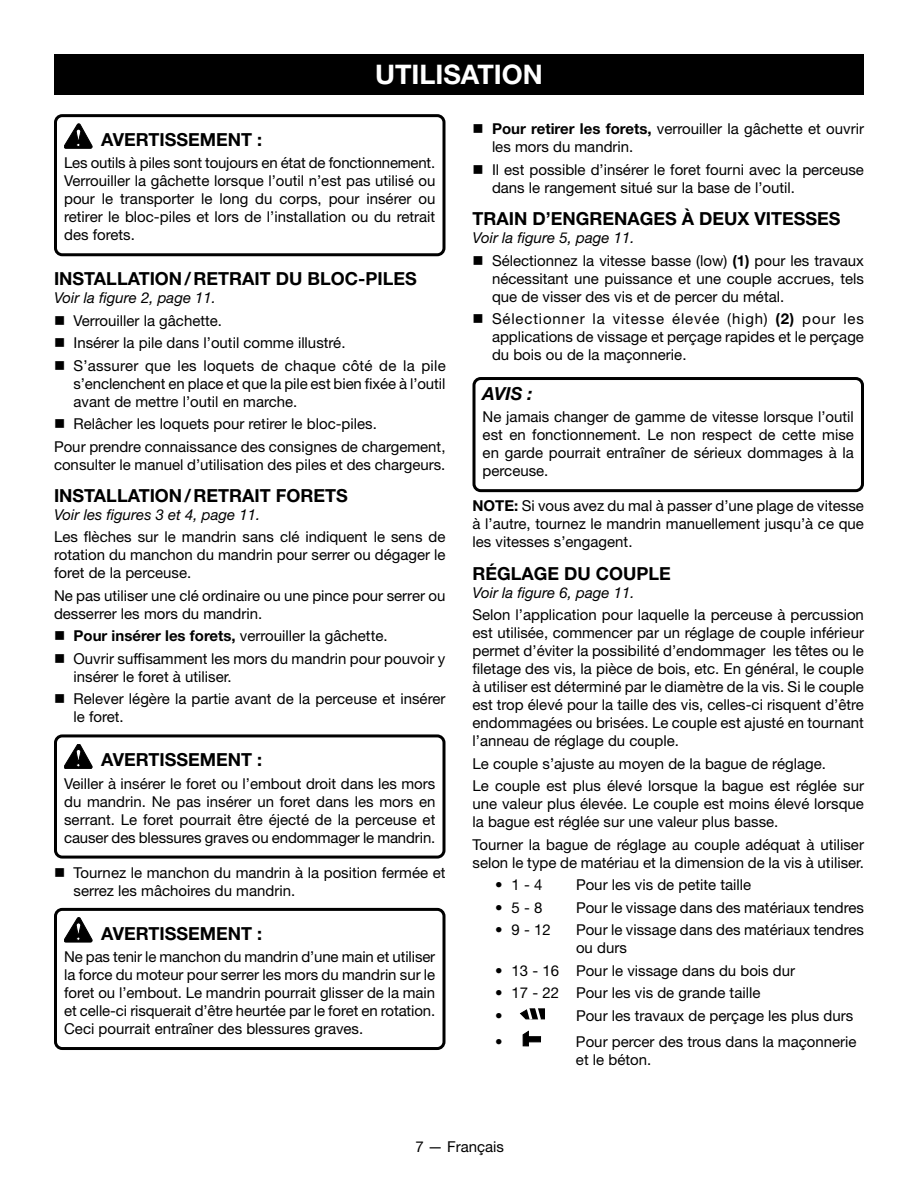
<style>
.page{position:relative;width:918px;height:1188px;background:#fff}
.page>*{position:absolute;margin:0;border:0;box-sizing:border-box;transform-origin:0 0}
.HEADING{font:700 27px "Helvetica Neue LT Std";color:#fff}
.Heading_2_no_space{font:700 18px "Helvetica Neue LT Std";color:#000}
.Warning{font:700 18px "Helvetica Neue LT Std";color:#000}
.Notice{font:italic 700 18px "Helvetica Neue LT Std";color:#000}
.Body_text{font:15px/18px "Helvetica Neue LT Std";color:#000}
.Warning_text{font:15px/18px "Helvetica Neue LT Std";color:#000;text-align:justify}
.Notice_text{font:15px/18px "Helvetica Neue LT Std";color:#000;text-align:justify}
.See_figure{font:italic 15px "Helvetica Neue LT Std";color:#000}
.s1{font-weight:700}
</style>
<div class="page">
<div style="left:54px;top:114px;width:392px;height:142px;border:3px solid #000;border-radius:7px"></div>
<div style="left:54px;top:734px;width:392px;height:125px;border:3px solid #000;border-radius:7px"></div>
<div style="left:54px;top:908px;width:392px;height:142px;border:3px solid #000;border-radius:7px"></div>
<svg style="left:64px;top:124px;width:28px;height:24px"></svg>
<svg style="left:64px;top:744px;width:28px;height:25px"></svg>
<svg style="left:64px;top:918px;width:28px;height:24px"></svg>
<div style="left:472px;top:377px;width:392px;height:115px;border:3px solid #000;border-radius:7px"></div>
<svg style="left:520px;top:1008px;width:25px;height:12px"></svg>
<svg style="left:522px;top:1030px;width:7px;height:17px"></svg>
<div style="left:528px;top:1037px;width:13px;height:5px;background:#000"></div>
<div style="left:527px;top:1036px;width:14px;height:6px;border:1px solid #000"></div>
<div style="left:54px;top:54px;width:810px;height:40px;background:#000"></div>
<p class="HEADING" style="left:375px;top:58px;width:169px">UTILISATION</p>
<p class="Warning" style="left:101px;top:128px;width:162px">AVERTISSEMENT :</p>
<p class="Warning_text" style="left:64px;top:154px;width:373px">Les outils à piles sont toujours en état de fonctionnement.<br>Verrouiller la gâchette lorsque l’outil n’est pas utilisé ou pour le transporter le long du corps, pour insérer ou retirer le bloc-piles et lors de l’installation ou du retrait des forets.</p>
<p class="Heading_2_no_space" style="left:54px;top:268px;width:364px">INSTALLATION/RETRAIT DU BLOC-PILES</p>
<p class="See_figure" style="left:54px;top:289px;width:164px">Voir la figure 2, page 11.</p>
<p class="Body_text" style="left:74px;top:311px;width:150px">Verrouiller la gâchette.</p>
<p class="Body_text" style="left:74px;top:334px;width:274px">Insérer la pile dans l’outil comme illustré.</p>
<p class="Body_text" style="left:74px;top:356px;width:374px;text-align:justify">S’assurer que les loquets de chaque côté de la pile s’enclenchent en place et que la pile est bien fixée à l’outil avant de mettre l’outil en marche.</p>
<p class="Body_text" style="left:74px;top:415px;width:305px">Relâcher les loquets pour retirer le bloc-piles.</p>
<p class="Body_text" style="left:54px;top:437px;width:393px">Pour prendre connaissance des consignes de chargement, consulter le manuel d’utilisation des piles et des chargeurs.</p>
<p class="Heading_2_no_space" style="left:54px;top:484px;width:295px">INSTALLATION/RETRAIT FORETS</p>
<p class="See_figure" style="left:54px;top:505px;width:208px">Voir les figures 3 et 4, page 11.</p>
<p class="Body_text" style="left:54px;top:528px;width:393px;text-align:justify">Les flèches sur le mandrin sans clé indiquent le sens de rotation du manchon du mandrin pour serrer ou dégager le foret de la perceuse.</p>
<p class="Body_text" style="left:54px;top:586px;width:393px">Ne pas utiliser une clé ordinaire ou une pince pour serrer ou desserrer les mors du mandrin.</p>
<p class="Body_text" style="left:74px;top:627px;width:316px"><span class="s1">Pour insérer les forets,</span> verrouiller la gâchette.</p>
<p class="Body_text" style="left:74px;top:649px;width:373px">Ouvrir suffisamment les mors du mandrin pour pouvoir y insérer le foret à utiliser.</p>
<p class="Body_text" style="left:74px;top:690px;width:373px">Relever légère la partie avant de la perceuse et insérer le foret.</p>
<p class="Warning" style="left:101px;top:749px;width:162px">AVERTISSEMENT :</p>
<p class="Warning_text" style="left:64px;top:774px;width:373px">Veiller à insérer le foret ou l’embout droit dans les mors du mandrin. Ne pas insérer un foret dans les mors en serrant. Le foret pourrait être éjecté de la perceuse et causer des blessures graves ou endommager le mandrin.</p>
<p class="Body_text" style="left:74px;top:863px;width:374px">Tournez le manchon du mandrin à la position fermée et serrez les mâchoires du mandrin.</p>
<p class="Warning" style="left:101px;top:922px;width:162px">AVERTISSEMENT :</p>
<p class="Warning_text" style="left:64px;top:947px;width:373px">Ne pas tenir le manchon du mandrin d’une main et utiliser la force du moteur pour serrer les mors du mandrin sur le foret ou l’embout. Le mandrin pourrait glisser de la main et celle-ci risquerait d’être heurtée par le foret en rotation.<br>Ceci pourrait entraîner des blessures graves.</p>
<p class="Body_text" style="left:492px;top:120px;width:374px"><span class="s1">Pour retirer les forets,</span> verrouiller la gâchette et ouvrir les mors du mandrin.</p>
<p class="Body_text" style="left:492px;top:160px;width:374px">Il est possible d’insérer le foret fourni avec la perceuse dans le rangement situé sur la base de l’outil.</p>
<p class="Heading_2_no_space" style="left:472px;top:208px;width:370px">TRAIN D’ENGRENAGES À DEUX VITESSES</p>
<p class="See_figure" style="left:472px;top:229px;width:164px">Voir la figure 5, page 11.</p>
<p class="Body_text" style="left:492px;top:251px;width:373px;text-align:justify">Sélectionnez la vitesse basse (low) <span class="s1">(1)</span> pour les travaux nécessitant une puissance et une couple accrues, tels que de visser des vis et de percer du métal.</p>
<p class="Body_text" style="left:492px;top:309px;width:374px;text-align:justify">Sélectionner la vitesse élevée (high) <span class="s1">(2)</span> pour les applications de vissage et perçage rapides et le perçage du bois ou de la maçonnerie.</p>
<p class="Notice" style="left:483px;top:382px;width:52px">AVIS :</p>
<p class="Notice_text" style="left:483px;top:408px;width:373px">Ne jamais changer de gamme de vitesse lorsque l’outil est en fonctionnement. Le non respect de cette mise en garde pourrait entraîner de sérieux dommages à la perceuse.</p>
<p class="Body_text" style="left:472px;top:497px;width:393px;text-align:justify"><span class="s1">NOTE:</span> Si vous avez du mal à passer d’une plage de vitesse à l’autre, tournez le mandrin manuellement jusqu’à ce que les vitesses s’engagent.</p>
<p class="Heading_2_no_space" style="left:472px;top:562px;width:200px">RÉGLAGE DU COUPLE</p>
<p class="See_figure" style="left:472px;top:583px;width:164px">Voir la figure 6, page 11.</p>
<p class="Body_text" style="left:472px;top:605px;width:393px;text-align:justify">Selon l’application pour laquelle la perceuse à percussion est utilisée, commencer par un réglage de couple inférieur permet d’éviter la possibilité d’endommager les têtes ou le filetage des vis, la pièce de bois, etc. En général, le couple à utiliser est déterminé par le diamètre de la vis. Si le couple est trop élevé pour la taille des vis, celles-ci risquent d’être endommagées ou brisées. Le couple est ajusté en tournant l’anneau de réglage du couple.</p>
<p class="Body_text" style="left:472px;top:754px;width:355px">Le couple s’ajuste au moyen de la bague de réglage.</p>
<p class="Body_text" style="left:472px;top:776px;width:393px;text-align:justify">Le couple est plus élevé lorsque la bague est réglée sur une valeur plus élevée. Le couple est moins élevé lorsque la bague est réglée sur une valeur plus basse.</p>
<p class="Body_text" style="left:472px;top:835px;width:393px">Tourner la bague de réglage au couple adéquat à utiliser selon le type de matériau et la dimension de la vis à utiliser.</p>
<p class="Body_text" style="left:495px;top:875px;width:49px">• 1 - 4</p>
<p class="Body_text" style="left:576px;top:875px;width:177px">Pour les vis de petite taille</p>
<p class="Body_text" style="left:495px;top:898px;width:49px">• 5 - 8</p>
<p class="Body_text" style="left:576px;top:898px;width:290px">Pour le vissage dans des matériaux tendres</p>
<p class="Body_text" style="left:495px;top:920px;width:57px">• 9 - 12</p>
<p class="Body_text" style="left:576px;top:920px;width:290px">Pour le vissage dans des matériaux tendres ou durs</p>
<p class="Body_text" style="left:495px;top:961px;width:302px">• 13 - 16 Pour le vissage dans du bois dur</p>
<p class="Body_text" style="left:495px;top:983px;width:267px">• 17 - 22 Pour les vis de grande taille</p>
<p class="Body_text" style="left:495px;top:1006px;width:9px">•</p>
<p class="Body_text" style="left:576px;top:1006px;width:279px">Pour les travaux de perçage les plus durs</p>
<p class="Body_text" style="left:495px;top:1032px;width:9px">•</p>
<p class="Body_text" style="left:576px;top:1032px;width:282px">Pour percer des trous dans la maçonnerie et le béton.</p>
<p class="Body_text" style="left:415px;top:1138px;width:90px">7 — Français</p>
</div>
